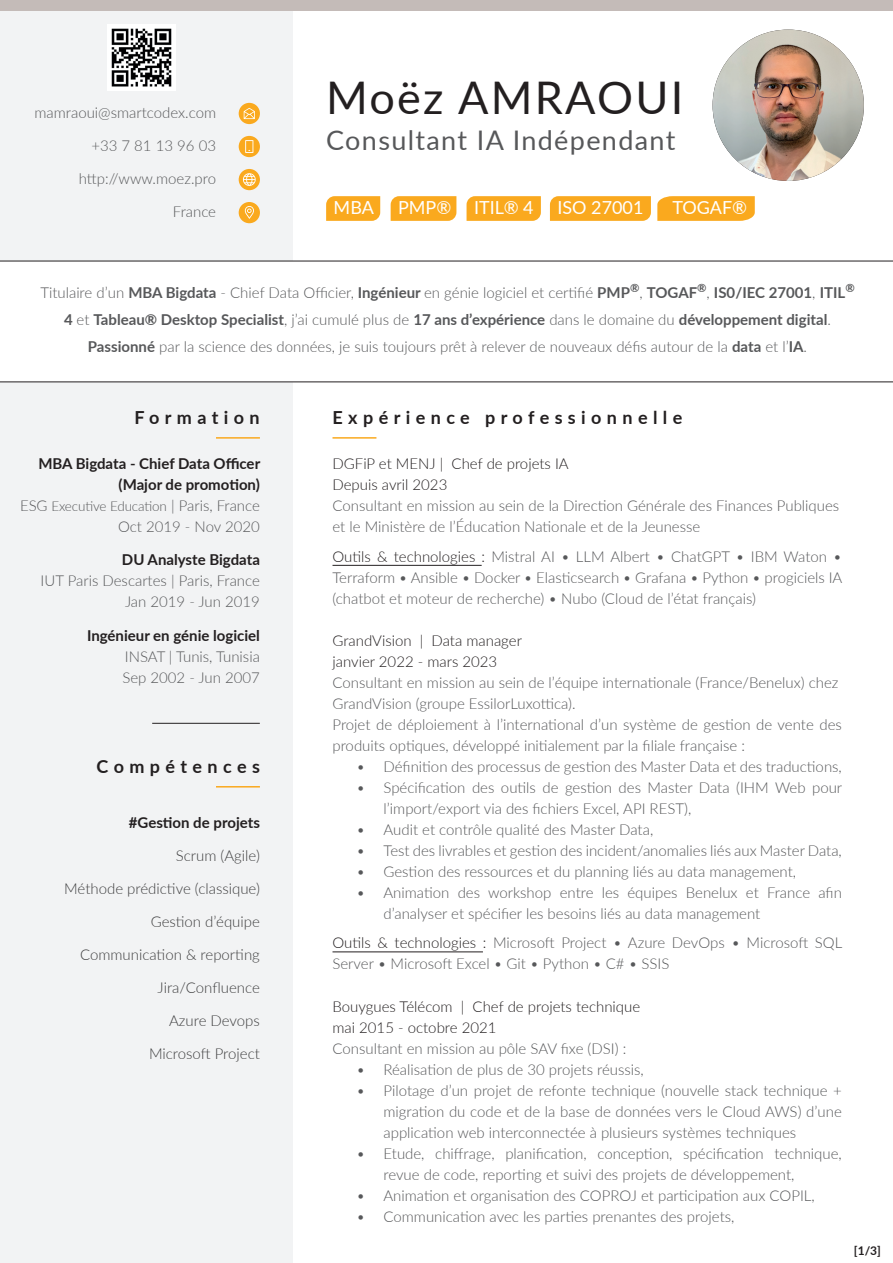
<style>
.page{position:relative;width:893px;height:1263px;background:#fff}
.page>*{position:absolute;margin:0;border:0;box-sizing:border-box;transform-origin:0 0}
.t1{font:45px "Lato";letter-spacing:.05em;color:#231f20}
.t2{font:27px "Lato";letter-spacing:.05em;color:#57585a}
.t3{font:700 18px "Lato";letter-spacing:.3em;color:#231f20}
.t4{font:18px "Lato";color:#fff}
.t5{font:300 15px/21px "Lato";color:#57585a}
.t6{font:300 15px/21px "Lato";color:#231f20}
.t7{font:300 15px "Lato";color:#3e3e3f}
.t8{font:700 15px/21px "Lato";color:#231f20;text-align:right}
.t9{font:300 13.5px "Lato";letter-spacing:-.01em;color:#57585a}
.t10{font:700 12px "Lato";color:#231f20}
.s1{font-weight:700}
.s2{font-size:15px}
.s3{color:#231f20}
</style>
<div class="page">
<div style="left:0;top:382px;width:293px;height:881px;background:#f2f3f4"></div>
<div style="left:0;top:0;width:293px;height:260px;background:#f2f3f4"></div>
<hr style="left:332px;top:565px;width:150px;height:1px;background:#231f20">
<hr style="left:332px;top:952px;width:151px;height:1px;background:#231f20">
<div style="left:239px;top:202px;width:21px;height:21px;background:#faa91e;border-radius:50%"></div>
<svg style="left:245px;top:206px;width:9px;height:13px"></svg>
<div style="left:239px;top:169px;width:21px;height:21px;background:#faa91e;border-radius:50%"></div>
<svg style="left:243px;top:173px;width:13px;height:13px"></svg>
<div style="left:239px;top:136px;width:21px;height:21px;background:#faa91e;border-radius:50%"></div>
<svg style="left:245px;top:140px;width:8px;height:13px"></svg>
<div style="left:239px;top:103px;width:21px;height:21px;background:#faa91e;border-radius:50%"></div>
<svg style="left:244px;top:108px;width:11px;height:11px"></svg>
<hr style="left:0;top:382px;width:893px;height:1px;background:#231f20">
<hr style="left:0;top:261px;width:893px;height:1px;background:#231f20">
<hr style="left:152px;top:723px;width:108px;height:1px;background:#231f20">
<hr style="left:216px;top:786px;width:44px;height:1px;background:#faa91e">
<hr style="left:332px;top:437px;width:44px;height:2px;background:#faa91e">
<hr style="left:216px;top:437px;width:44px;height:2px;background:#faa91e">
<img style="left:713px;top:30px;width:151px;height:151px;border-radius:76px">
<div style="left:0;top:0;width:893px;height:11px;background:#c4bbb8"></div>
<img style="left:107px;top:24px;width:68px;height:67px">
<svg style="left:550px;top:196px;width:101px;height:25px;background:#faab23"></svg>
<svg style="left:391px;top:196px;width:65px;height:25px;background:#faab24"></svg>
<svg style="left:467px;top:196px;width:74px;height:25px;background:#faab24"></svg>
<svg style="left:326px;top:196px;width:54px;height:25px"></svg>
<svg style="left:657px;top:196px;width:98px;height:25px;background:#faac27"></svg>
<p class="t5" style="left:35px;top:101px;width:183px">mamraoui@smartcodex.com</p>
<p class="t5" style="left:91px;top:134px;width:126px">+33 7 81 13 96 03</p>
<p class="t5" style="left:79px;top:167px;width:139px">http://www.moez.pro</p>
<p class="t5" style="left:173px;top:200px;width:45px">France</p>
<h1 class="t1" style="left:326px;top:65px;width:359px">Moëz AMRAOUI</h1>
<h2 class="t2" style="left:326px;top:121px;width:351px">Consultant IA Indépendant</h2>
<p class="t4" style="left:334px;top:194px;width:42px">MBA</p>
<p class="t4" style="left:398px;top:194px;width:55px">PMP®</p>
<p class="t4" style="left:474px;top:194px;width:61px">ITIL® 4</p>
<p class="t4" style="left:557px;top:194px;width:88px">ISO 27001</p>
<p class="t4" style="left:672px;top:194px;width:76px">TOGAF®</p>
<p class="t5" style="left:40px;top:279px;width:816px;line-height:27px;text-align:center">Titulaire d’un <span class="s1">MBA Bigdata</span> - Chief Data Officier, <span class="s1">Ingénieur</span> en génie logiciel et certifié <span class="s1">PMP</span><sup>®</sup>, <span class="s1">TOGAF</span><sup>®</sup>, <span class="s1">IS0/IEC 27001</span>, <span class="s1">ITIL</span><sup>®<br></sup><span class="s1">4</span> et <span class="s1">Tableau® Desktop Specialist</span>, j’ai cumulé plus de <span class="s1">17 ans d’expérience</span> dans le domaine du <span class="s1">développement digital</span>.<br><span class="s1">Passionné</span> par la science des données, je suis toujours prêt à relever de nouveaux défis autour de la <span class="s1">data</span> et l’<span class="s1">IA</span>.</p>
<p class="t3" style="left:134px;top:404px;width:127px">Formation</p>
<p class="t8" style="left:38px;top:452px;width:223px">MBA Bigdata - Chief Data Officer (Major de promotion)</p>
<p class="t9" style="left:20px;top:496px;width:241px"><span class="s2">ESG</span> Executive Education <span class="s2">| Paris, France</span></p>
<p class="t5" style="left:118px;top:515px;width:143px">Oct 2019 - Nov 2020</p>
<p class="t8" style="left:122px;top:549px;width:139px">DU Analyste Bigdata</p>
<p class="t5" style="left:41px;top:570px;width:221px;text-align:right">IUT Paris Descartes | Paris, France<br>Jan 2019 - Jun 2019</p>
<p class="t8" style="left:87px;top:624px;width:174px">Ingénieur en génie logiciel</p>
<p class="t5" style="left:122px;top:646px;width:139px">INSAT | Tunis, Tunisia<br>Sep 2002 - Jun 2007</p>
<p class="t3" style="left:97px;top:753px;width:165px">Compétences</p>
<p class="t8" style="left:129px;top:811px;width:133px">#Gestion de projets</p>
<p class="t7" style="left:176px;top:845px;width:86px">Scrum (Agile)</p>
<p class="t7" style="left:64px;top:878px;width:197px">Méthode prédictive (classique)</p>
<p class="t7" style="left:151px;top:911px;width:111px">Gestion d’équipe</p>
<p class="t7" style="left:80px;top:944px;width:181px">Communication &amp; reporting</p>
<p class="t7" style="left:158px;top:977px;width:104px">Jira/Confluence</p>
<p class="t7" style="left:169px;top:1010px;width:92px">Azure Devops</p>
<p class="t7" style="left:149px;top:1043px;width:112px">Microsoft Project</p>
<p class="t3" style="left:332px;top:404px;width:351px">Expérience professionnelle</p>
<p class="t6" style="left:332px;top:453px;width:238px">DGFiP et MENJ | Chef de projets IA<br>Depuis avril 2023</p>
<p class="t5" style="left:332px;top:495px;width:508px">Consultant en mission au sein de la Direction Générale des Finances Publiques et le Ministère de l’Éducation Nationale et de la Jeunesse</p>
<p class="t5" style="left:332px;top:545px;width:511px;text-align:justify"><span class="s3">Outils &amp; technologies :</span> Mistral AI • LLM Albert • ChatGPT • IBM Waton • Terraform • Ansible • Docker • Elasticsearch • Grafana • Python • progiciels IA (chatbot et moteur de recherche) • Nubo (Cloud de l’état français)</p>
<p class="t6" style="left:332px;top:629px;width:191px">GrandVision | Data manager janvier 2022 - mars 2023</p>
<p class="t5" style="left:332px;top:671px;width:511px">Consultant en mission au sein de l’équipe internationale (France/Benelux) chez GrandVision (groupe EssilorLuxottica).<br>Projet de déploiement à l’international d’un système de gestion de vente des produits optiques, développé initialement par la filiale française :</p>
<p class="t5" style="left:357px;top:755px;width:487px">• Définition des processus de gestion des Master Data et des traductions,</p>
<p class="t5" style="left:384px;top:776px;width:460px;text-indent:-27px">• Spécification des outils de gestion des Master Data (IHM Web pour l’import/export via des fichiers Excel, API REST),</p>
<p class="t5" style="left:357px;top:818px;width:298px">• Audit et contrôle qualité des Master Data,</p>
<p class="t5" style="left:357px;top:839px;width:487px">• Test des livrables et gestion des incident/anomalies liés aux Master Data,</p>
<p class="t5" style="left:357px;top:860px;width:441px">• Gestion des ressources et du planning liés au data management,</p>
<p class="t5" style="left:384px;top:881px;width:460px;text-indent:-27px">• Animation des workshop entre les équipes Benelux et France afin d’analyser et spécifier les besoins liés au data management</p>
<p class="t5" style="left:332px;top:932px;width:511px"><span class="s3">Outils &amp; technologies :</span> Microsoft Project • Azure DevOps • Microsoft SQL<br>Server • Microsoft Excel • Git • Python • C# • SSIS</p>
<p class="t6" style="left:332px;top:995px;width:309px">Bouygues Télécom | Chef de projets technique mai 2015 - octobre 2021</p>
<p class="t5" style="left:332px;top:1037px;width:295px">Consultant en mission au pôle SAV fixe (DSI) :</p>
<p class="t5" style="left:357px;top:1058px;width:289px">• Réalisation de plus de 30 projets réussis,</p>
<p class="t5" style="left:384px;top:1079px;width:460px;text-align:justify;text-indent:-27px">• Pilotage d’un projet de refonte technique (nouvelle stack technique + migration du code et de la base de données vers le Cloud AWS) d’une application web interconnectée à plusieurs systèmes techniques</p>
<p class="t5" style="left:384px;top:1142px;width:460px;text-indent:-27px">• Etude, chiffrage, planification, conception, spécification technique, revue de code, reporting et suivi des projets de développement,</p>
<p class="t5" style="left:357px;top:1184px;width:460px">• Animation et organisation des COPROJ et participation aux COPIL,</p>
<p class="t5" style="left:357px;top:1205px;width:379px">• Communication avec les parties prenantes des projets,</p>
<p class="t10" style="left:854px;top:1241px;width:29px">[1/3]</p>
</div>
